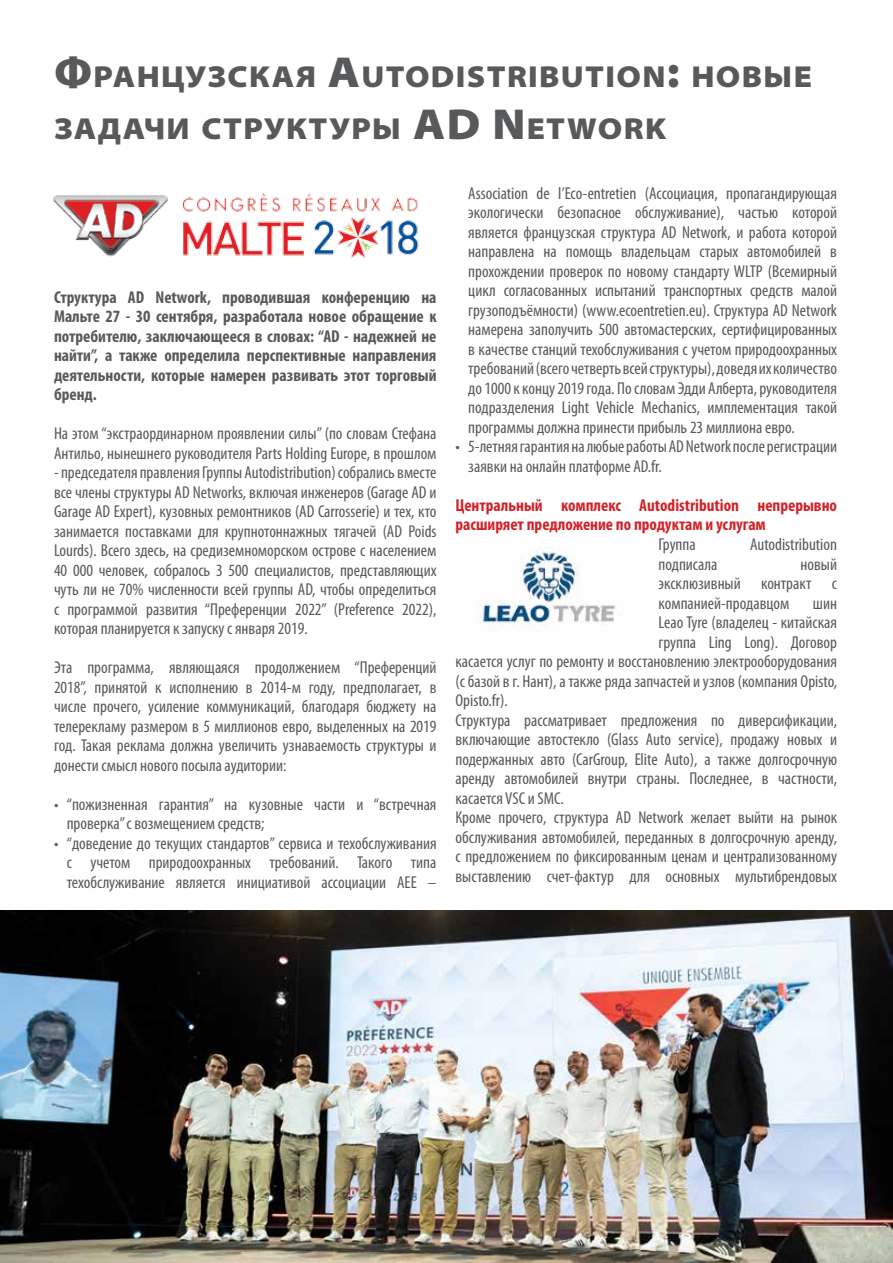
<style>
.page{position:relative;width:893px;height:1263px;background:#fff}
.page>*{position:absolute;margin:0;border:0;box-sizing:border-box;transform-origin:0 0}
.t1{font:900 semi-expanded 30.45px/52.2px "Myriad Pro";letter-spacing:.045em;color:#58595b}
.t2{font:condensed 17.25px/19.5px "Myriad Pro";color:#58595b;text-align:justify}
.t3{font:700 condensed 17.25px/19.5px "Myriad Pro";color:#58595b;text-align:justify}
.t4{font:700 condensed 17.25px/19.5px "Myriad Pro";color:#d2232a}
.s1{font-size:43.5px}
</style>
<div class="page">
<img style="left:53px;top:193px;width:366px;height:65px">
<img style="left:0;top:910px;width:893px;height:353px">
<img style="left:476px;top:547px;width:140px;height:84px">
<h1 class="t1" style="left:54px;top:51px;width:760px"><span class="s1">Ф</span>РАНЦУЗСКАЯ <span class="s1">A</span>UTODISTRIBUTION<span class="s1">:</span> НОВЫЕ<br>ЗАДАЧИ СТРУКТУРЫ <span class="s1">AD N</span> ETWORK</h1>
<p class="t3" style="left:54px;top:287px;width:384px">Структура AD Network, проводившая конференцию на Мальте 27 - 30 сентября, разработала новое обращение к потребителю, заключающееся в словах: “AD - надежней не найти”, а также определила перспективные направления деятельности, которые намерен развивать этот торговый бренд.</p>
<p class="t2" style="left:54px;top:423px;width:384px">На этом “экстраординарном проявлении силы” (по словам Стефана<br>Антильо, нынешнего руководителя Parts Holding Europe, в прошлом</p>
<p class="t2" style="left:54px;top:462px;width:384px">- председателя правления Группы Autodistribution) собрались вместе все члены структуры AD Networks, включая инженеров (Garage AD и Garage AD Expert), кузовных ремонтников (AD Carrosserie) и тех, кто занимается поставками для крупнотоннажных тягачей (AD Poids Lourds). Всего здесь, на средиземноморском острове с населением 40 000 человек, собралось 3 500 специалистов, представляющих чуть ли не 70% численности всей группы AD, чтобы определиться с программой развития “Преференции 2022” (Preference 2022), которая планируется к запуску с января 2019.</p>
<p class="t2" style="left:54px;top:657px;width:384px">Эта программа, являющаяся продолжением “Преференций 2018”, принятой к исполнению в 2014-м году, предполагает, в числе прочего, усиление коммуникаций, благодаря бюджету на телерекламу размером в 5 миллионов евро, выделенных на 2019 год. Такая реклама должна увеличить узнаваемость структуры и донести смысл нового посыла аудитории:</p>
<p class="t2" style="left:67px;top:794px;width:371px;text-indent:-13px">• “пожизненная гарантия” на кузовные части и “встречная проверка” с возмещением средств;</p>
<p class="t2" style="left:67px;top:833px;width:371px;text-indent:-13px">• “доведение до текущих стандартов” сервиса и техобслуживания с учетом природоохранных требований. Такого типа техобслуживание является инициативой ассоциации AEE –</p>
<p class="t2" style="left:468px;top:183px;width:370px">Association de l’Eco-entretien (Ассоциация, пропагандирующая экологически безопасное обслуживание), частью которой является французская структура АD Network, и работа которой направлена на помощь владельцам старых автомобилей в прохождении проверок по новому стандарту WLTP (Всемирный цикл согласованных испытаний транспортных средств малой грузоподъёмности) (www.ecoentretien.eu). Структура AD Network намерена заполучить 500 автомастерских, сертифицированных в качестве станций техобслуживания с учетом природоохранных требований (всего четверть всей структуры), доведя их количество до 1000 к концу 2019 года. По словам Эдди Алберта, руководителя подразделения Light Vehicle Mechanics, имплементация такой программы должна принести прибыль 23 миллиона евро.</p>
<p class="t2" style="left:468px;top:437px;width:370px;text-indent:-13px">• 5-летняя гарантия на любые работы AD Network после регистрации заявки на онлайн платформе AD.fr.</p>
<p class="t4" style="left:455px;top:495px;width:383px">Центральный комплекс Autodistribution непрерывно расширяет предложение по продуктам и услугам</p>
<p class="t2" style="left:658px;top:534px;width:39px">Группа</p>
<p class="t2" style="left:750px;top:534px;width:88px">Autodistribution</p>
<p class="t2" style="left:658px;top:554px;width:60px">подписала</p>
<p class="t2" style="left:658px;top:554px;width:180px;text-indent:142px">новый эксклюзивный контракт с компанией-продавцом</p>
<p class="t2" style="left:813px;top:593px;width:26px">шин</p>
<p class="t2" style="left:658px;top:612px;width:180px">Leao Tyre (владелец - китайская</p>
<p class="t2" style="left:658px;top:632px;width:180px">группа Ling Long). Договор</p>
<p class="t2" style="left:455px;top:651px;width:383px">касается услуг по ремонту и восстановлению электрооборудования</p>
<p class="t2" style="left:455px;top:671px;width:383px">(с базой в г. Нант), а также ряда запчастей и узлов (компания Opisto,</p>
<p class="t2" style="left:455px;top:690px;width:54px">Opisto.fr).</p>
<p class="t2" style="left:455px;top:710px;width:383px">Структура рассматривает предложения по диверсификации,</p>
<p class="t2" style="left:455px;top:729px;width:383px">включающие автостекло (Glass Auto service), продажу новых и</p>
<p class="t2" style="left:455px;top:749px;width:383px">подержанных авто (CarGroup, Elite Auto), а также долгосрочную</p>
<p class="t2" style="left:455px;top:768px;width:383px">аренду автомобилей внутри страны. Последнее, в частности,</p>
<p class="t2" style="left:455px;top:788px;width:110px">касается VSC и SMC.</p>
<p class="t2" style="left:455px;top:807px;width:383px">Кроме прочего, структура AD Network желает выйти на рынок</p>
<p class="t2" style="left:455px;top:827px;width:383px">обслуживания автомобилей, переданных в долгосрочную аренду,</p>
<p class="t2" style="left:455px;top:846px;width:383px">с предложением по фиксированным ценам и централизованному</p>
<p class="t2" style="left:455px;top:866px;width:383px">выставлению счет-фактур для основных мультибрендовых</p>
</div>
